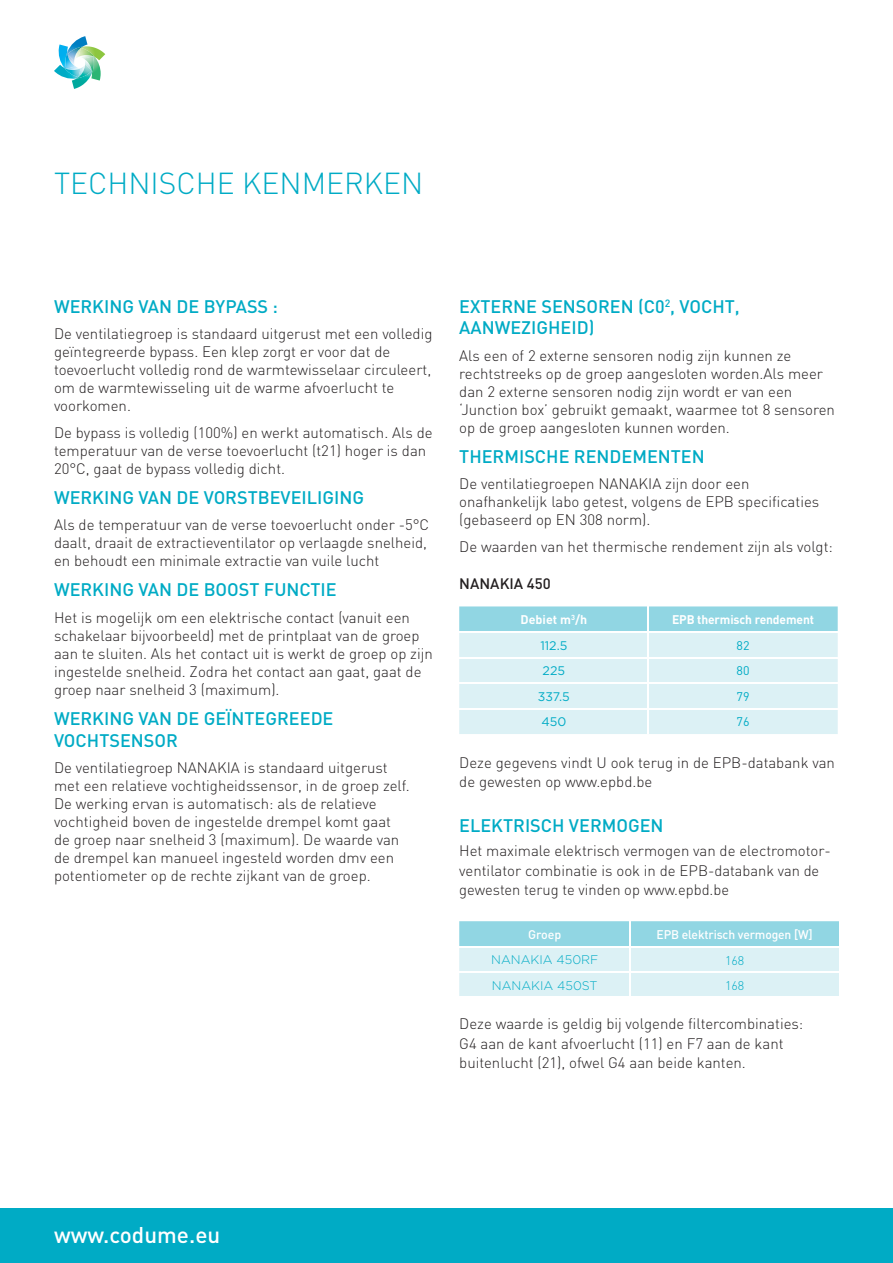
<style>
.page{position:relative;width:893px;height:1263px;background:#fff}
.page>*{position:absolute;margin:0;border:0;box-sizing:border-box;transform-origin:0 0}
.t1{font:300 30px "DIN";color:#00abc5}
.t2{font:500 22.5px "DIN";color:#fff}
.t3{font:500 18px/21.6px "DIN";color:#00abc5}
.t4{font:300 15px/18px "DIN";color:#231f20}
.t5{font:500 15px "DIN";color:#231f20}
.t6{font:700 12.45px "DIN";letter-spacing:-.01em;color:#fff}
.t7{font:500 12.45px "DIN";letter-spacing:-.01em;color:#fff}
.t8{font:300 12.45px "Gotham";color:#00abc5}
.t9{font:12.45px "Gotham";color:#00abc5}
.t10{font:12.45px "DIN";color:#00abc5}
.t11{font:300 12.45px "DIN";color:#00abc5}
</style>
<div class="page">
<div style="left:0;top:1209px;width:893px;height:54px;background:#00abc5"></div>
<svg style="left:54px;top:36px;width:51px;height:53px"></svg>
<svg style="left:459px;top:606px;width:379px;height:128px;background:#d0ecf2"></svg>
<svg style="left:459px;top:921px;width:380px;height:75px;background:#c5e8ef"></svg>
<h1 class="t1" style="left:54px;top:165px;width:371px">TECHNISCHE KENMERKEN</h1>
<p class="t3" style="left:54px;top:295px;width:225px">WERKING VAN DE BYPASS :</p>
<p class="t4" style="left:54px;top:324px;width:380px">De ventilatiegroep is standaard uitgerust met een volledig geïntegreerde bypass. Een klep zorgt er voor dat de toevoerlucht volledig rond de warmtewisselaar circuleert, om de warmtewisseling uit de warme afvoerlucht te voorkomen.</p>
<p class="t4" style="left:54px;top:423px;width:380px">De bypass is volledig (100%) en werkt automatisch. Als de temperatuur van de verse toevoerlucht (t21) hoger is dan<br>20°C, gaat de bypass volledig dicht.</p>
<p class="t3" style="left:54px;top:486px;width:312px">WERKING VAN DE VORSTBEVEILIGING</p>
<p class="t4" style="left:54px;top:516px;width:377px">Als de temperatuur van de verse toevoerlucht onder -5°C daalt, draait de extractieventilator op verlaagde snelheid, en behoudt een minimale extractie van vuile lucht</p>
<p class="t3" style="left:54px;top:578px;width:284px">WERKING VAN DE BOOST FUNCTIE</p>
<p class="t4" style="left:54px;top:608px;width:380px">Het is mogelijk om een elektrische contact (vanuit een schakelaar bijvoorbeeld) met de printplaat van de groep aan te sluiten. Als het contact uit is werkt de groep op zijn ingestelde snelheid. Zodra het contact aan gaat, gaat de groep naar snelheid 3 (maximum).</p>
<p class="t3" style="left:54px;top:707px;width:281px">WERKING VAN DE GEÏNTEGREEDE<br>VOCHTSENSOR</p>
<p class="t4" style="left:54px;top:758px;width:357px">De ventilatiegroep NANAKIA is standaard uitgerust met een relatieve vochtigheidssensor, in de groep zelf.<br>De werking ervan is automatisch: als de relatieve vochtigheid boven de ingestelde drempel komt gaat de groep naar snelheid 3 (maximum). De waarde van de drempel kan manueel ingesteld worden dmv een potentiometer op de rechte zijkant van de groep.</p>
<p class="t3" style="left:459px;top:295px;width:282px">EXTERNE SENSOREN (C0<sup>2</sup>, VOCHT,<br>AANWEZIGHEID)</p>
<p class="t4" style="left:459px;top:346px;width:377px">Als een of 2 externe sensoren nodig zijn kunnen ze rechtstreeks op de groep aangesloten worden.Als meer dan 2 externe sensoren nodig zijn wordt er van een ‘Junction box’ gebruikt gemaakt, waarmee tot 8 sensoren op de groep aangesloten kunnen worden.</p>
<p class="t3" style="left:459px;top:445px;width:247px">THERMISCHE RENDEMENTEN</p>
<p class="t4" style="left:459px;top:475px;width:362px">De ventilatiegroepen NANAKIA zijn door een onafhankelijk labo getest, volgens de EPB specificaties (gebaseerd op EN 308 norm).</p>
<p class="t4" style="left:459px;top:537px;width:375px">De waarden van het thermische rendement zijn als volgt:</p>
<p class="t5" style="left:459px;top:574px;width:93px">NANAKIA 450</p>
<p class="t6" style="left:521px;top:612px;width:68px">Debiet m<sup>3</sup>/h</p>
<p class="t6" style="left:672px;top:612px;width:144px">EPB thermisch rendement</p>
<p class="t9" style="left:540px;top:637px;width:29px">112.5</p>
<p class="t10" style="left:737px;top:637px;width:14px">82</p>
<p class="t9" style="left:543px;top:663px;width:24px">225</p>
<p class="t10" style="left:737px;top:663px;width:14px">80</p>
<p class="t9" style="left:538px;top:688px;width:33px">337.5</p>
<p class="t10" style="left:737px;top:688px;width:14px">79</p>
<p class="t9" style="left:541px;top:714px;width:26px">450</p>
<p class="t10" style="left:737px;top:714px;width:14px">76</p>
<p class="t4" style="left:459px;top:752px;width:377px;line-height:19.5px">Deze gegevens vindt U ook terug in de EPB-databank van de gewesten op www.epbd.be</p>
<p class="t3" style="left:459px;top:814px;width:206px">ELEKTRISCH VERMOGEN</p>
<p class="t4" style="left:459px;top:841px;width:373px;line-height:19.5px">Het maximale elektrisch vermogen van de electromotor&shy;ventilator combinatie is ook in de EPB-databank van de gewesten terug te vinden op www.epbd.be</p>
<p class="t7" style="left:528px;top:927px;width:35px">Groep</p>
<p class="t7" style="left:657px;top:927px;width:158px">EPB elektrisch vermogen [W]</p>
<p class="t8" style="left:491px;top:952px;width:109px">NANAKIA 450RF</p>
<p class="t11" style="left:725px;top:952px;width:21px">168</p>
<p class="t8" style="left:492px;top:978px;width:107px">NANAKIA 450ST</p>
<p class="t11" style="left:725px;top:978px;width:21px">168</p>
<p class="t4" style="left:459px;top:1014px;width:346px;line-height:19.5px">Deze waarde is geldig bij volgende filtercombinaties:<br>G4 aan de kant afvoerlucht (11) en F7 aan de kant buitenlucht (21), ofwel G4 aan beide kanten.</p>
<h2 class="t2" style="left:54px;top:1220px;width:168px">www.codume.eu</h2>
</div>
